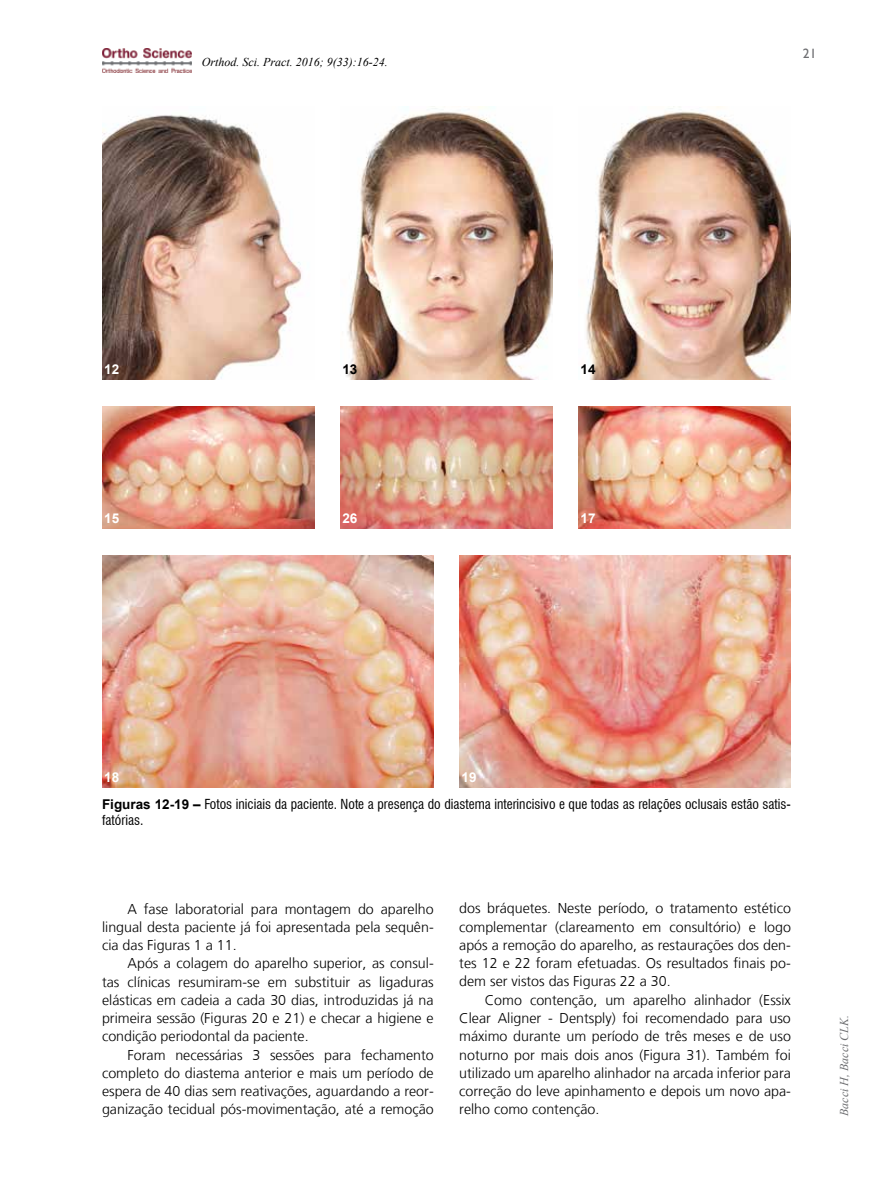
<style>
.page{position:relative;width:893px;height:1191px;background:#fff}
.page>*{position:absolute;margin:0;border:0;box-sizing:border-box;transform-origin:0 0}
.t1{font:300 14.25px/18.3px "Frutiger LT";color:#000;text-align:justify}
.t2{font:condensed 13.5px/16.2px "Swiss 721 BT";color:#000}
.t3{font:700 13.5px "Arial";color:#fff}
.t4{font:700 13.5px "Arial";color:#000}
.t5{font:13.5px "Humanist 521 BT";color:#6d6e71}
.t6{font:italic 12px "Times New Roman";color:#000}
.t7{font:italic 12px "Times New Roman";color:#6d6e71}
.s1{font-family:"Arial";font-weight:700;font-stretch:normal}
</style>
<div class="page">
<img style="left:102px;top:48px;width:89px;height:24px">
<img style="left:346px;top:106px;width:207px;height:273px">
<img style="left:102px;top:115px;width:200px;height:264px">
<img style="left:586px;top:106px;width:205px;height:273px">
<img style="left:102px;top:406px;width:213px;height:122px">
<img style="left:340px;top:406px;width:213px;height:122px">
<img style="left:578px;top:406px;width:213px;height:122px">
<img style="left:102px;top:555px;width:332px;height:232px">
<img style="left:459px;top:555px;width:332px;height:232px">
<p class="t6" style="left:202px;top:53px;width:187px">Orthod. Sci. Pract. 2016; 9(33):16-24.</p>
<p class="t5" style="left:803px;top:45px;width:15px">21</p>
<p class="t3" style="left:104px;top:361px;width:17px">12</p>
<p class="t3" style="left:104px;top:509px;width:17px">15</p>
<p class="t4" style="left:342px;top:361px;width:17px">13</p>
<p class="t4" style="left:581px;top:361px;width:17px">14</p>
<p class="t3" style="left:342px;top:509px;width:17px">26</p>
<p class="t3" style="left:581px;top:509px;width:17px">17</p>
<p class="t3" style="left:104px;top:768px;width:17px">18</p>
<p class="t3" style="left:461px;top:768px;width:17px">19</p>
<p class="t2" style="left:102px;top:795px;width:690px"><span class="s1">Figuras 12-19 –</span> Fotos iniciais da paciente. Note a presença do diastema interincisivo e que todas as relações oclusais estão satis&shy;fatórias.</p>
<p class="t1" style="left:102px;top:899px;width:333px;text-indent:26px">A fase laboratorial para montagem do aparelho lingual desta paciente já foi apresentada pela sequên&shy;cia das Figuras 1 a 11.</p>
<p class="t1" style="left:102px;top:954px;width:333px;text-indent:26px">Após a colagem do aparelho superior, as consul&shy;tas clínicas resumiram-se em substituir as ligaduras elásticas em cadeia a cada 30 dias, introduzidas já na primeira sessão (Figuras 20 e 21) e checar a higiene e condição periodontal da paciente.</p>
<p class="t1" style="left:102px;top:1045px;width:333px;text-indent:26px">Foram necessárias 3 sessões para fechamento completo do diastema anterior e mais um período de espera de 40 dias sem reativações, aguardando a reor&shy;ganização tecidual pós-movimentação, até a remoção</p>
<p class="t1" style="left:459px;top:899px;width:333px">dos bráquetes. Neste período, o tratamento estético complementar (clareamento em consultório) e logo após a remoção do aparelho, as restaurações dos den&shy;tes 12 e 22 foram efetuadas. Os resultados finais po&shy;dem ser vistos das Figuras 22 a 30.</p>
<p class="t1" style="left:459px;top:991px;width:333px;text-indent:26px">Como contenção, um aparelho alinhador (Essix Clear Aligner - Dentsply) foi recomendado para uso máximo durante um período de três meses e de uso noturno por mais dois anos (Figura 31). Também foi utilizado um aparelho alinhador na arcada inferior para correção do leve apinhamento e depois um novo apa&shy;relho como contenção.</p>
<p class="t7" style="left:836px;top:1115px;width:102px;rotate:-90deg">Bacci H, Bacci CLK.</p>
</div>
